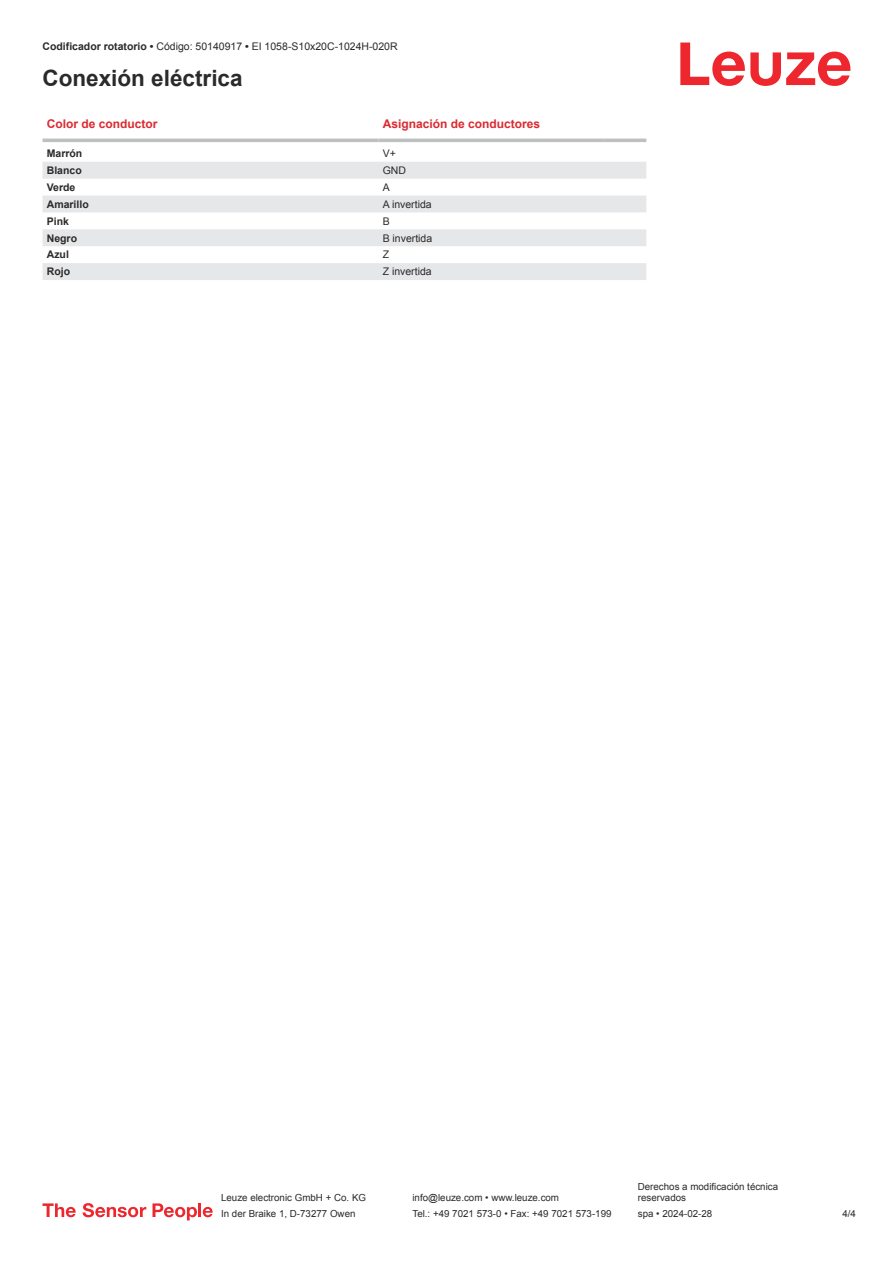
<style>
.page{position:relative;width:893px;height:1263px;background:#fff}
.page>*{position:absolute;margin:0;border:0;box-sizing:border-box;transform-origin:0 0}
.t1{font:700 22.5px "Arial";color:#2b292a}
.t2{font:700 12px "Arial";color:#db2a30}
.t3{font:10.5px "Arial";color:#2b292a}
.t4{font:700 10.5px "Arial";color:#2b292a}
.t5{font:9.75px/11.7px "Arial";color:#2b292a}
.s1{font-weight:700}
</style>
<div class="page">
<svg style="left:680px;top:43px;width:170px;height:43px"></svg>
<svg style="left:43px;top:138px;width:603px;height:1px"></svg>
<svg style="left:43px;top:162px;width:603px;height:118px;fill:#e6e7e9"></svg>
<hr style="left:43px;top:139px;width:335px;height:3px;background:#bdbfc1">
<hr style="left:378px;top:139px;width:226px;height:3px;background:#bdbfc1">
<hr style="left:604px;top:139px;width:42px;height:3px;background:#bdbfc1">
<svg style="left:43px;top:1203px;width:33px;height:14px"></svg>
<svg style="left:83px;top:1203px;width:63px;height:14px"></svg>
<svg style="left:153px;top:1203px;width:44px;height:17px"></svg>
<hr style="left:198px;top:1203px;width:3px;height:14px;background:#ed272d">
<svg style="left:203px;top:1207px;width:10px;height:10px"></svg>
<p class="t3" style="left:43px;top:43px;width:357px"><span class="s1">Codificador rotatorio •</span> Código: 50140917 <span class="s1">•</span> EI 1058-S10x20C-1024H-020R</p>
<h1 class="t1" style="left:43px;top:69px;width:202px">Conexión eléctrica</h1>
<p class="t2" style="left:47px;top:119px;width:112px">Color de conductor</p>
<p class="t2" style="left:383px;top:119px;width:159px">Asignación de conductores</p>
<p class="t4" style="left:47px;top:149px;width:37px">Marrón</p>
<p class="t3" style="left:383px;top:149px;width:15px">V+</p>
<p class="t4" style="left:47px;top:166px;width:37px">Blanco</p>
<p class="t3" style="left:383px;top:166px;width:25px">GND</p>
<p class="t4" style="left:47px;top:183px;width:30px">Verde</p>
<p class="t3" style="left:383px;top:183px;width:9px">A</p>
<p class="t4" style="left:47px;top:200px;width:44px">Amarillo</p>
<p class="t3" style="left:383px;top:200px;width:51px">A invertida</p>
<p class="t4" style="left:47px;top:217px;width:24px">Pink</p>
<p class="t3" style="left:383px;top:217px;width:9px">B</p>
<p class="t4" style="left:47px;top:234px;width:32px">Negro</p>
<p class="t3" style="left:383px;top:234px;width:51px">B invertida</p>
<p class="t4" style="left:47px;top:251px;width:24px">Azul</p>
<p class="t3" style="left:383px;top:251px;width:8px">Z</p>
<p class="t4" style="left:47px;top:267px;width:25px">Rojo</p>
<p class="t3" style="left:383px;top:268px;width:51px">Z invertida</p>
<p class="t5" style="left:221px;top:1193px;width:146px">Leuze electronic GmbH + Co. KG</p>
<p class="t5" style="left:412px;top:1193px;width:148px">info@leuze.com • www.leuze.com</p>
<p class="t5" style="left:638px;top:1181px;width:142px">Derechos a modificación técnica reservados</p>
<p class="t5" style="left:221px;top:1209px;width:136px">In der Braike 1, D-73277 Owen</p>
<p class="t5" style="left:412px;top:1209px;width:201px">Tel.: +49 7021 573-0 • Fax: +49 7021 573-199</p>
<p class="t5" style="left:638px;top:1209px;width:76px">spa • 2024-02-28</p>
<p class="t5" style="left:842px;top:1209px;width:15px">4 /4</p>
</div>
